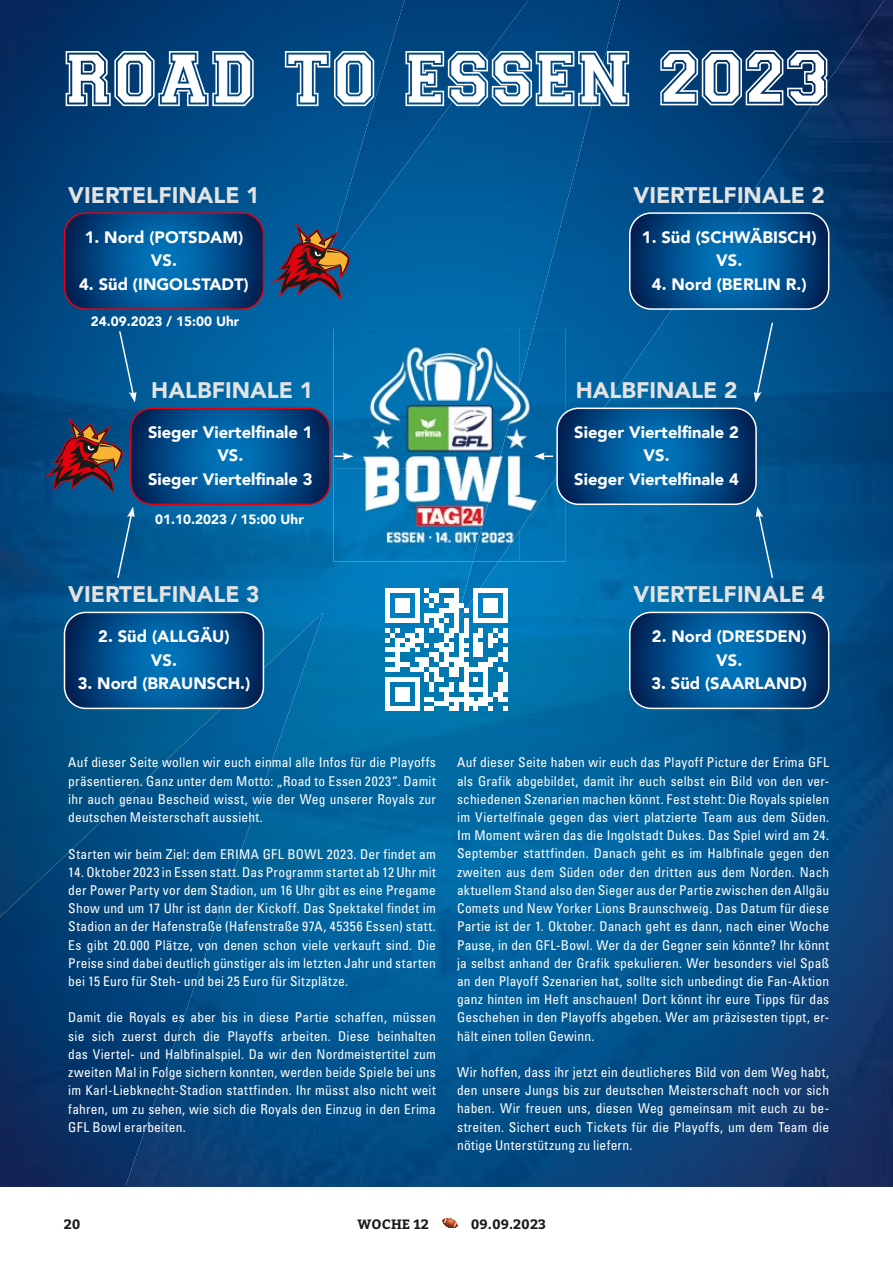
<style>
.page{position:relative;width:893px;height:1263px;background:#fff}
.page>*{position:absolute;margin:0;border:0;box-sizing:border-box;transform-origin:0 0}
.t1{font:500 74.25px "Collegiate Heavy Outline";color:#fff}
.t2{font:900 22.5px "Avenir";color:#e3e3e3}
.t3{font:900 16.5px/23.5px "Avenir";color:#fff;text-align:center}
.t4{font:condensed 13.5px/18.1px "Univers LT Std";letter-spacing:.015em;color:#fff;text-align:justify}
.t5{font:900 13.5px "Avenir";color:#fff}
.t6{font:700 13.5px "Bitter";color:#1a1a18}
</style>
<div class="page">
<svg style="left:443px;top:1218px;width:15px;height:10px"></svg>
<svg style="left:125px;top:1186px;width:768px;height:1px"></svg>
<img style="left:0;top:0;width:893px;height:1186px">
<img style="left:323px;top:0;width:134px;height:276px">
<img style="left:457px;top:0;width:427px;height:622px">
<hr style="left:0;top:1186px;width:125px;height:1px;background:#112759">
<img style="left:0;top:612px;width:323px;height:574px">
<img style="left:333px;top:329px;width:140px;height:232px">
<img style="left:473px;top:329px;width:93px;height:232px">
<svg style="left:385px;top:588px;width:123px;height:123px"></svg>
<svg style="left:65px;top:213px;width:198px;height:96px;background:#014d8a"></svg>
<div style="left:64px;top:212px;width:200px;height:98px;border:2px solid #e3000f;border-radius:21px"></div>
<svg style="left:630px;top:213px;width:199px;height:96px;background:#014f8c"></svg>
<div style="left:629px;top:212px;width:200px;height:98px;border:2px solid #fff;border-radius:21px"></div>
<svg style="left:65px;top:612px;width:198px;height:96px;background:#014f8c"></svg>
<div style="left:64px;top:612px;width:200px;height:97px;border:2px solid #fff;border-radius:21px"></div>
<svg style="left:630px;top:612px;width:199px;height:96px;background:#014f8c"></svg>
<div style="left:629px;top:612px;width:200px;height:97px;border:2px solid #fff;border-radius:21px"></div>
<svg style="left:118px;top:330px;width:18px;height:72px"></svg>
<svg style="left:754px;top:321px;width:20px;height:81px;background:#166398"></svg>
<svg style="left:271px;top:222px;width:79px;height:78px;background:#444861"></svg>
<svg style="left:44px;top:408px;width:309px;height:171px;background:#0c558b"></svg>
<svg style="left:534px;top:408px;width:240px;height:171px;background:#055f9b"></svg>
<h1 class="t1" style="left:64px;top:50px;width:767px">ROAD TO ESSEN 2023</h1>
<h2 class="t2" style="left:68px;top:176px;width:193px">VIERTELFINALE 1</h2>
<h2 class="t2" style="left:634px;top:176px;width:193px">VIERTELFINALE 2</h2>
<p class="t3" style="left:85px;top:225px;width:160px">1. Nord (POTSDAM)<br>VS.</p>
<p class="t3" style="left:79px;top:272px;width:171px">4. Süd (INGOLSTADT)</p>
<p class="t5" style="left:91px;top:309px;width:150px">24.09.2023 / 15:00 Uhr</p>
<p class="t3" style="left:642px;top:225px;width:176px">1. Süd (SCHWÄBISCH)<br>VS.</p>
<p class="t3" style="left:652px;top:272px;width:156px">4. Nord (BERLIN R.)</p>
<h2 class="t2" style="left:151px;top:371px;width:163px">HALBFINALE 1</h2>
<h2 class="t2" style="left:576px;top:371px;width:163px">HALBFINALE 2</h2>
<p class="t3" style="left:148px;top:420px;width:166px">Sieger Viertelfinale 1<br>VS.<br>Sieger Viertelfinale 3</p>
<p class="t3" style="left:574px;top:420px;width:166px">Sieger Viertelfinale 2<br>VS.<br>Sieger Viertelfinale 4</p>
<p class="t5" style="left:155px;top:507px;width:150px">01.10.2023 / 15:00 Uhr</p>
<h2 class="t2" style="left:68px;top:575px;width:193px">VIERTELFINALE 3</h2>
<p class="t3" style="left:98px;top:624px;width:133px">2. Süd (ALLGÄU)<br>VS.</p>
<p class="t3" style="left:78px;top:671px;width:174px">3. Nord (BRAUNSCH.)</p>
<h2 class="t2" style="left:634px;top:575px;width:193px">VIERTELFINALE 4</h2>
<p class="t3" style="left:652px;top:624px;width:156px">2. Nord (DRESDEN)<br>VS.</p>
<p class="t3" style="left:651px;top:671px;width:157px">3. Süd (SAARLAND)</p>
<p class="t4" style="left:68px;top:753px;width:369px">Auf dieser Seite wollen wir euch einmal alle Infos für die Playoffs präsentieren. Ganz unter dem Motto: „Road to Essen 2023“. Damit ihr auch genau Bescheid wisst, wie der Weg unserer Royals zur deutschen Meisterschaft aussieht.</p>
<p class="t4" style="left:68px;top:844px;width:369px">Starten wir beim Ziel: dem ERIMA GFL BOWL 2023. Der findet am</p>
<p class="t4" style="left:68px;top:863px;width:369px">14. Oktober 2023 in Essen statt. Das Programm startet ab 12 Uhr mit der Power Party vor dem Stadion, um 16 Uhr gibt es eine Pregame Show und um 17 Uhr ist dann der Kickoff. Das Spektakel findet im Stadion an der Hafenstraße (Hafenstraße 97A, 45356 Essen) statt.<br>Es gibt 20.000 Plätze, von denen schon viele verkauft sind. Die Preise sind dabei deutlich günstiger als im letzten Jahr und starten bei 15 Euro für Steh- und bei 25 Euro für Sitzplätze.</p>
<p class="t4" style="left:68px;top:1008px;width:369px">Damit die Royals es aber bis in diese Partie schaffen, müssen sie sich zuerst durch die Playoffs arbeiten. Diese beinhalten das Viertel- und Halbfinalspiel. Da wir den Nordmeistertitel zum zweiten Mal in Folge sichern konnten, werden beide Spiele bei uns im Karl-Liebknecht-Stadion stattfinden. Ihr müsst also nicht weit fahren, um zu sehen, wie sich die Royals den Einzug in den Erima GFL Bowl erarbeiten.</p>
<p class="t4" style="left:457px;top:753px;width:374px">Auf dieser Seite haben wir euch das Playoff Picture der Erima GFL als Grafik abgebildet, damit ihr euch selbst ein Bild von den ver&shy;schiedenen Szenarien machen könnt. Fest steht: Die Royals spielen im Viertelfinale gegen das viert platzierte Team aus dem Süden.<br>Im Moment wären das die Ingolstadt Dukes. Das Spiel wird am 24.<br>September stattfinden. Danach geht es im Halbfinale gegen den zweiten aus dem Süden oder den dritten aus dem Norden. Nach aktuellem Stand also den Sieger aus der Partie zwischen den Allgäu Comets und New Yorker Lions Braunschweig. Das Datum für diese Partie ist der 1. Oktober. Danach geht es dann, nach einer Woche Pause, in den GFL-Bowl. Wer da der Gegner sein könnte? Ihr könnt ja selbst anhand der Grafik spekulieren. Wer besonders viel Spaß an den Playoff Szenarien hat, sollte sich unbedingt die Fan-Aktion ganz hinten im Heft anschauen! Dort könnt ihr eure Tipps für das Geschehen in den Playoffs abgeben. Wer am präzisesten tippt, er&shy;hält einen tollen Gewinn.</p>
<p class="t4" style="left:457px;top:1063px;width:374px">Wir hoffen, dass ihr jetzt ein deutlicheres Bild von dem Weg habt, den unsere Jungs bis zur deutschen Meisterschaft noch vor sich haben. Wir freuen uns, diesen Weg gemeinsam mit euch zu be&shy;streiten. Sichert euch Tickets für die Playoffs, um dem Team die nötige Unterstützung zu liefern.</p>
<p class="t6" style="left:64px;top:1215px;width:18px">20</p>
<p class="t6" style="left:357px;top:1215px;width:73px">WOCHE 12</p>
<p class="t6" style="left:471px;top:1215px;width:77px">09.09.2023</p>
</div>
